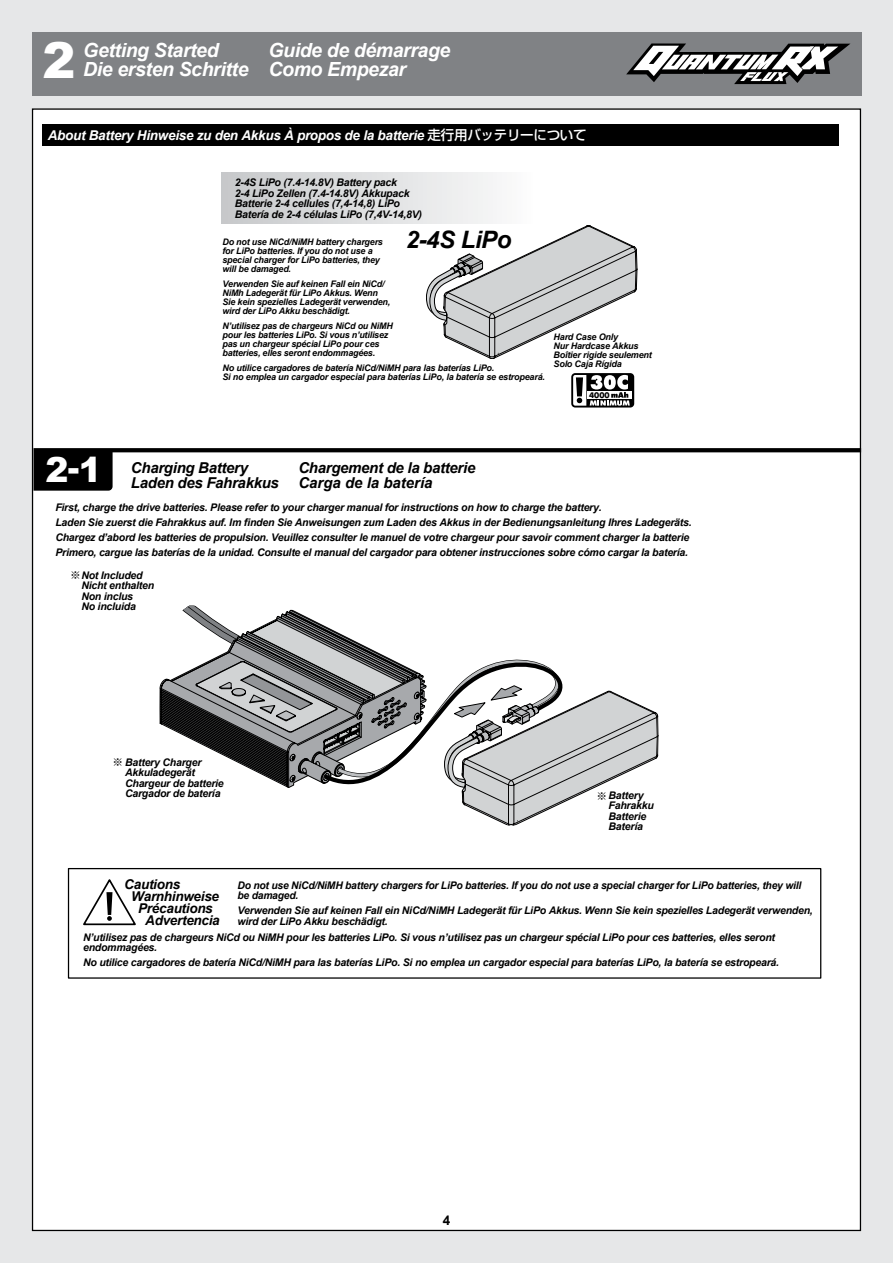
<style>
.page{position:relative;width:893px;height:1263px;background:#e6e7e8}
.page>*{position:absolute;margin:0;border:0;box-sizing:border-box;transform-origin:0 0}
.t1{font:900 49.5px "Arial";color:#fff}
.t2{font:900 34.5px "Arial";color:#fff}
.t3{font:italic 700 24px "Arial";letter-spacing:-.02em;color:#000}
.t4{font:italic 700 19.5px/19.5px "Arial";letter-spacing:-.02em;color:#fff}
.t5{font:italic 700 15px/15px "Arial";letter-spacing:-.02em;color:#000}
.t6{font:italic 700 13.5px "Arial";letter-spacing:-.02em;color:#fff}
.t7{font:italic 700 13.5px "Arial";letter-spacing:-.02em;color:#000}
.t8{font:700 13.5px "Arial";color:#000}
.t9{font:italic 700 10.5px/10.5px "Arial";letter-spacing:-.02em;color:#000}
.t10{font:italic 700 9px/9px "Arial";letter-spacing:-.02em;color:#000}
.t11{font:700 7.5px "Futura";color:#000}
.s1{font-family:"Shin Go Pro";font-weight:500;font-style:normal}
</style>
<div class="page">
<div style="left:33px;top:109px;width:827px;height:1121px;background:#fff"></div>
<div style="left:32px;top:32px;width:829px;height:64px;background:#808285"></div>
<svg style="left:34px;top:448px;width:827px;height:43px"></svg>
<svg style="left:159px;top:605px;width:499px;height:220px"></svg>
<svg style="left:221px;top:223px;width:272px;height:1px"></svg>
<div style="left:221px;top:172px;width:348px;height:51px;background:linear-gradient(to right,#c6c8ca,#fff)"></div>
<div style="left:43px;top:124px;width:796px;height:22px;background:#000"></div>
<svg style="left:426px;top:225px;width:211px;height:134px"></svg>
<div style="left:571px;top:373px;width:63px;height:34px;border:2px solid #000;border-radius:3px"></div>
<div style="left:588px;top:391px;width:44px;height:8px;background:#fff"></div>
<svg style="left:572px;top:374px;width:58px;height:33px"></svg>
<div style="left:68px;top:868px;width:753px;height:111px;border:1px solid #000"></div>
<svg style="left:626px;top:43px;width:224px;height:41px"></svg>
<h1 class="t1" style="left:43px;top:24px;width:35px">2</h1>
<h3 class="t4" style="left:83px;top:41px;width:167px">Getting Started<br>Die ersten Schritte</h3>
<h3 class="t4" style="left:268px;top:41px;width:183px">Guide de démarrage<br>Como Empezar</h3>
<p class="t6" style="left:48px;top:126px;width:540px">About Battery Hinweise zu den Akkus À propos de la batterie <span class="s1">走行用バッテリーについて</span></p>
<p class="t9" style="left:235px;top:178px;width:189px">2-4S LiPo (7.4-14.8V) Battery pack<br>2-4 LiPo Zellen (7.4-14.8V) Akkupack Batterie 2-4 cellules (7,4-14,8) LiPo Batería de 2-4 células LiPo (7,4V-14,8V)</p>
<p class="t10" style="left:222px;top:238px;width:162px">Do not use NiCd/NiMH battery chargers for LiPo batteries. If you do not use a special charger for LiPo batteries, they will be damaged.</p>
<p class="t10" style="left:222px;top:280px;width:169px">Verwenden Sie auf keinen Fall ein NiCd/ NiMh Ladegerät für LiPo Akkus. Wenn Sie kein spezielles Ladegerät verwenden, wird der LiPo Akku beschädigt.</p>
<p class="t10" style="left:222px;top:322px;width:172px">N’utilisez pas de chargeurs NiCd ou NiMH pour les batteries LiPo. Si vous n’utilisez pas un chargeur spécial LiPo pour ces batteries, elles seront endommagées.</p>
<p class="t10" style="left:222px;top:364px;width:324px">No utilice cargadores de batería NiCd/NiMH para las baterías LiPo.<br>Si no emplea un cargador especial para baterías LiPo, la batería se estropeará.</p>
<h3 class="t3" style="left:406px;top:224px;width:107px">2-4S LiPo</h3>
<p class="t10" style="left:553px;top:333px;width:100px">Hard Case Only<br>Nur Hardcase Akkus<br>Boîtier rigide seulement<br>Solo Caja Rígida</p>
<p class="t11" style="left:589px;top:390px;width:22px">4000</p>
<h2 class="t2" style="left:46px;top:444px;width:58px">2-1</h2>
<h3 class="t5" style="left:298px;top:461px;width:179px">Chargement de la batterie<br>Carga de la batería</h3>
<h3 class="t5" style="left:131px;top:461px;width:149px">Charging Battery<br>Laden des Fahrakkus</h3>
<p class="t9" style="left:55px;top:500px;width:638px;line-height:15px">First, charge the drive batteries. Please refer to your charger manual for instructions on how to charge the battery.<br>Laden Sie zuerst die Fahrakkus auf. Im finden Sie Anweisungen zum Laden des Akkus in der Bedienungsanleitung Ihres Ladegeräts.<br>Chargez d’abord les batteries de propulsion. Veuillez consulter le manuel de votre chargeur pour savoir comment charger la batterie Primero, cargue las baterías de la unidad. Consulte el manual del cargador para obtener instrucciones sobre cómo cargar la batería.</p>
<p class="t9" style="left:81px;top:570px;width:74px;text-indent:-11px"><span class="s1">※</span>Not Included<br>Nicht enthalten<br>Non inclus<br>No incluida</p>
<p class="t9" style="left:125px;top:757px;width:100px;text-indent:-13px"><span class="s1">※</span> Battery Charger<br>Akkuladegerät<br>Chargeur de batterie<br>Cargador de batería</p>
<p class="t9" style="left:609px;top:790px;width:47px;text-indent:-12px"><span class="s1">※</span>Battery<br>Fahrakku<br>Batterie<br>Batería</p>
<p class="t7" style="left:124px;top:875px;width:57px">Cautions</p>
<p class="t7" style="left:131px;top:887px;width:89px">Warnhinweise</p>
<p class="t7" style="left:138px;top:899px;width:76px">Précautions</p>
<p class="t7" style="left:145px;top:911px;width:76px">Advertencia</p>
<p class="t9" style="left:237px;top:880px;width:565px">Do not use NiCd/NiMH battery chargers for LiPo batteries. If you do not use a special charger for LiPo batteries, they will be damaged.</p>
<p class="t9" style="left:237px;top:906px;width:577px">Verwenden Sie auf keinen Fall ein NiCd/NiMH Ladegerät für LiPo Akkus. Wenn Sie kein spezielles Ladegerät verwenden, wird der LiPo Akku beschädigt.</p>
<p class="t9" style="left:83px;top:932px;width:693px">N’utilisez pas de chargeurs NiCd ou NiMH pour les batteries LiPo. Si vous n’utilisez pas un chargeur spécial LiPo pour ces batteries, elles seront endommagées.</p>
<p class="t9" style="left:83px;top:958px;width:698px">No utilice cargadores de batería NiCd/NiMH para las baterías LiPo. Si no emplea un cargador especial para baterías LiPo, la batería se estropeará.</p>
<p class="t8" style="left:443px;top:1211px;width:9px">4</p>
</div>
